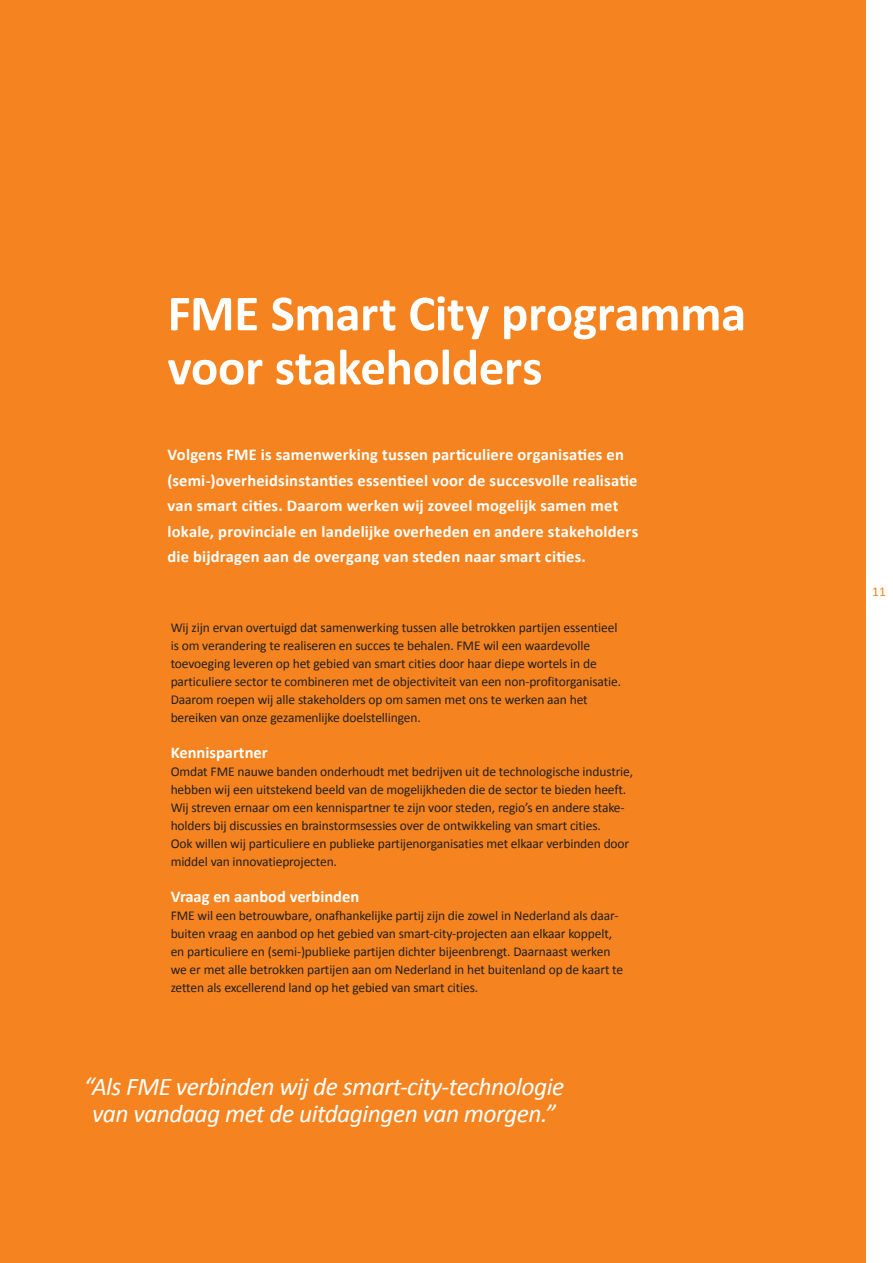
<style>
.page{position:relative;width:893px;height:1263px;background:#fff}
.page>*{position:absolute;margin:0;border:0;box-sizing:border-box;transform-origin:0 0}
.t1{font:700 51px/54px "Calibri";letter-spacing:-.005em;color:#fff}
.t2{font:italic 25.5px/27px "Calibri";letter-spacing:-.02em;color:#fff;text-align:center}
.t3{font:700 16.5px/25.5px "Calibri";letter-spacing:.01em;color:#fff}
.t4{font:13.5px/18px "Calibri";letter-spacing:-.01em;color:#231f20}
.t5{font:13.5px "Calibri";color:#f58420}
</style>
<div class="page">
<div style="left:0;top:0;width:865px;height:1263px;background:#f58420"></div>
<h1 class="t1" style="left:168px;top:286px;width:580px">FME Smart City programma voor stakeholders</h1>
<p class="t3" style="left:168px;top:442px;width:472px">Volgens FME is samenwerking tussen particuliere organisaties en (semi-)overheidsinstanties essentieel voor de succesvolle realisatie van smart cities. Daarom werken wij zoveel mogelijk samen met lokale, provinciale en landelijke overheden en andere stakeholders die bijdragen aan de overgang van steden naar smart cities.</p>
<p class="t4" style="left:171px;top:618px;width:452px">Wij zijn ervan overtuigd dat samenwerking tussen alle betrokken partijen essentieel is om verandering te realiseren en succes te behalen. FME wil een waardevolle toevoeging leveren op het gebied van smart cities door haar diepe wortels in de particuliere sector te combineren met de objectiviteit van een non-profitorganisatie.<br>Daarom roepen wij alle stakeholders op om samen met ons te werken aan het bereiken van onze gezamenlijke doelstellingen.</p>
<p class="t3" style="left:171px;top:740px;width:99px">Kennispartner</p>
<p class="t4" style="left:171px;top:762px;width:464px">Omdat FME nauwe banden onderhoudt met bedrijven uit de technologische industrie, hebben wij een uitstekend beeld van de mogelijkheden die de sector te bieden heeft.<br>Wij streven ernaar om een kennispartner te zijn voor steden, regio’s en andere stake&shy;holders bij discussies en brainstormsessies over de ontwikkeling van smart cities.<br>Ook willen wij particuliere en publieke partijenorganisaties met elkaar verbinden door middel van innovatieprojecten.</p>
<p class="t3" style="left:171px;top:884px;width:190px">Vraag en aanbod verbinden</p>
<p class="t4" style="left:171px;top:906px;width:454px">FME wil een betrouwbare, onafhankelijke partij zijn die zowel in Nederland als daar&shy;buiten vraag en aanbod op het gebied van smart-city-projecten aan elkaar koppelt, en particuliere en (semi-)publieke partijen dichter bijeenbrengt. Daarnaast werken we er met alle betrokken partijen aan om Nederland in het buitenland op de kaart te zetten als excellerend land op het gebied van smart cities.</p>
<h2 class="t2" style="left:84px;top:1072px;width:482px">“Als FME verbinden wij de smart-city-technologie van vandaag met de uitdagingen van morgen.”</h2>
<p class="t5" style="left:872px;top:583px;width:15px">11</p>
</div>
